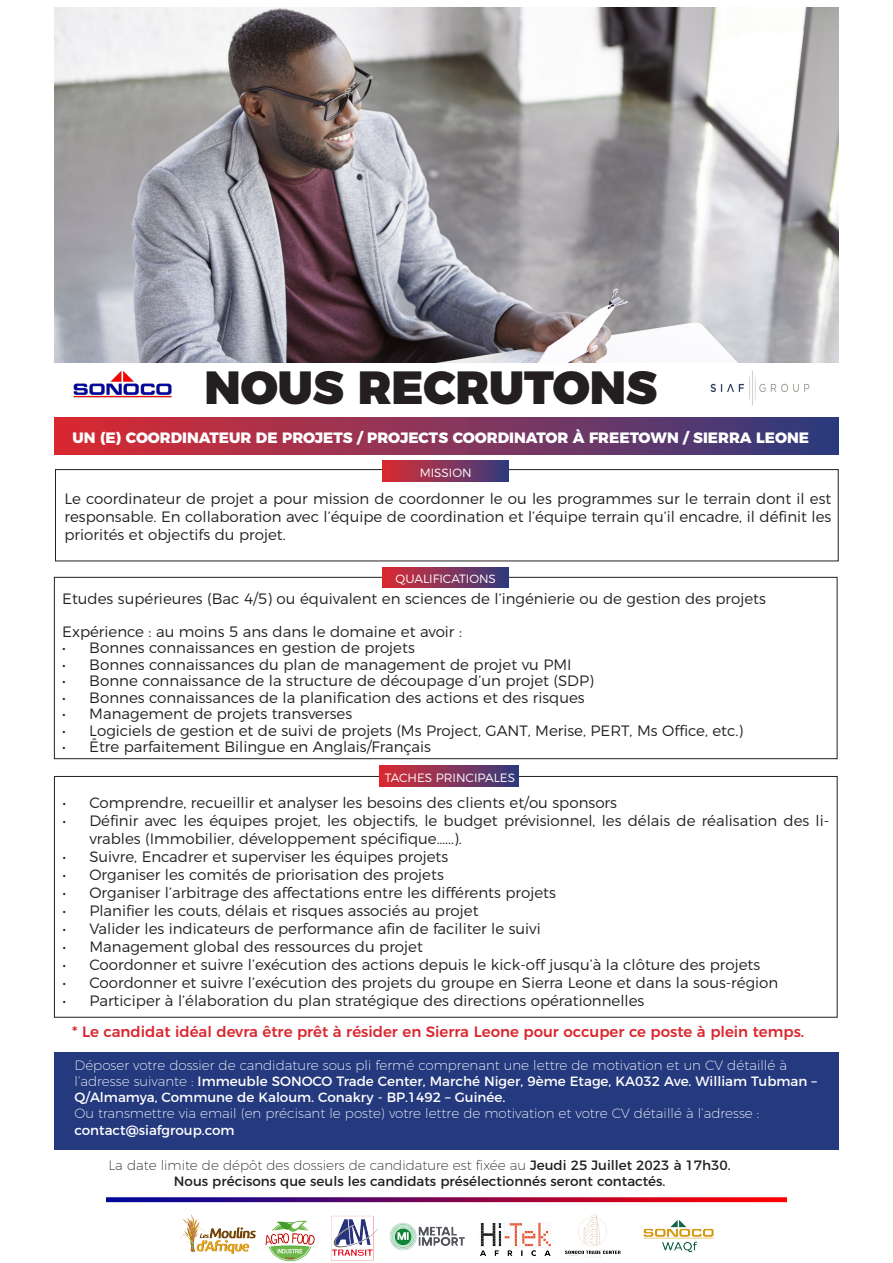
<style>
.page{position:relative;width:893px;height:1263px;background:#fff}
.page>*{position:absolute;margin:0;border:0;box-sizing:border-box;transform-origin:0 0}
.t1{font:900 46.5px "Montserrat";color:#231f20}
.t2{font:300 15px/18px "Montserrat";color:#231f20;text-align:justify}
.t3{font:500 15px "Montserrat";color:#da272f}
.t4{font:800 15px "Montserrat";color:#fff}
.t5{font:200 13.5px/16.2px "Montserrat";color:#fff}
.t6{font:200 13.5px "Montserrat";color:#231f20}
.t7{font:13.5px "Montserrat";color:#fff}
.t8{font:13.5px "Montserrat";color:#231f20}
.t9{font:300 12px "Montserrat";color:#fff}
.s1{font-weight:400}
</style>
<div class="page">
<img style="left:107px;top:1197px;width:679px;height:65px">
<img style="left:54px;top:7px;width:785px;height:355px">
<div style="left:55px;top:417px;width:783px;height:37px;background:linear-gradient(to right,#dc2c33,#313c80)"></div>
<div style="left:55px;top:469px;width:784px;height:92px;border:1px solid #231f20"></div>
<div style="left:54px;top:577px;width:783px;height:182px;border:1px solid #231f20"></div>
<div style="left:54px;top:776px;width:783px;height:241px;border:1px solid #231f20"></div>
<div style="left:382px;top:461px;width:127px;height:20px;background:linear-gradient(to right,#dc2b33,#333c7f)"></div>
<div style="left:382px;top:567px;width:127px;height:20px;background:linear-gradient(to right,#dc2b33,#333c7f)"></div>
<div style="left:379px;top:766px;width:140px;height:20px;background:linear-gradient(to right,#dd2c32,#333c7f)"></div>
<div style="left:54px;top:1052px;width:785px;height:98px;background:#25397e"></div>
<img style="left:710px;top:370px;width:100px;height:36px">
<img style="left:54px;top:359px;width:137px;height:39px">
<p class="t1" style="left:204px;top:348px;width:454px">NOUS RECRUTONS</p>
<p class="t4" style="left:73px;top:426px;width:738px">UN (E) COORDINATEUR DE PROJETS / PROJECTS COORDINATOR À FREETOWN / SIERRA LEONE</p>
<p class="t9" style="left:420px;top:463px;width:54px">MISSION</p>
<p class="t2" style="left:64px;top:488px;width:768px">Le coordinateur de projet a pour mission de coordonner le ou les programmes sur le terrain dont il est responsable. En collaboration avec l’équipe de coordination et l’équipe terrain qu’il encadre, il définit les priorités et objectifs du projet.</p>
<p class="t9" style="left:395px;top:569px;width:102px">QUALIFICATIONS</p>
<p class="t2" style="left:62px;top:588px;width:705px">Etudes supérieures (Bac 4/5) ou équivalent en sciences de l’ingénierie ou de gestion des projets</p>
<p class="t2" style="left:62px;top:621px;width:401px">Expérience : au moins 5 ans dans le domaine et avoir :</p>
<p class="t2" style="left:62px;top:638px;width:354px">• Bonnes connaissances en gestion de projets</p>
<p class="t2" style="left:62px;top:654px;width:511px">• Bonnes connaissances du plan de management de projet vu PMI</p>
<p class="t2" style="left:62px;top:671px;width:533px">• Bonne connaissance de la structure de découpage d’un projet (SDP)</p>
<p class="t2" style="left:62px;top:687px;width:524px">• Bonnes connaissances de la planification des actions et des risques</p>
<p class="t2" style="left:62px;top:704px;width:291px">• Management de projets transverses</p>
<p class="t2" style="left:62px;top:720px;width:682px">• Logiciels de gestion et de suivi de projets (Ms Project, GANT, Merise, PERT, Ms Office, etc.)</p>
<p class="t2" style="left:62px;top:737px;width:370px">• Être parfaitement Bilingue en Anglais/Français</p>
<p class="t2" style="left:62px;top:792px;width:556px">• Comprendre, recueillir et analyser les besoins des clients et/ou sponsors</p>
<p class="t2" style="left:89px;top:810px;width:741px;text-indent:-27px">• Définir avec les équipes projet, les objectifs, le budget prévisionnel, les délais de réalisation des li&shy;vrables (Immobilier, développement spécifique…...).</p>
<p class="t2" style="left:62px;top:846px;width:387px">• Suivre, Encadrer et superviser les équipes projets</p>
<p class="t2" style="left:62px;top:864px;width:383px">• Organiser les comités de priorisation des projets</p>
<p class="t2" style="left:62px;top:882px;width:495px">• Organiser l’arbitrage des affectations entre les différents projets</p>
<p class="t2" style="left:62px;top:900px;width:418px">• Planifier les couts, délais et risques associés au projet</p>
<p class="t2" style="left:62px;top:918px;width:480px">• Valider les indicateurs de performance afin de faciliter le suivi</p>
<p class="t2" style="left:62px;top:936px;width:362px">• Management global des ressources du projet</p>
<p class="t2" style="left:62px;top:954px;width:699px">• Coordonner et suivre l’exécution des actions depuis le kick-off jusqu’à la clôture des projets</p>
<p class="t2" style="left:62px;top:972px;width:717px">• Coordonner et suivre l’exécution des projets du groupe en Sierra Leone et dans la sous-région</p>
<p class="t2" style="left:62px;top:990px;width:583px">• Participer à l’élaboration du plan stratégique des directions opérationnelles</p>
<p class="t9" style="left:385px;top:768px;width:132px">TACHES PRINCIPALES</p>
<p class="t3" style="left:72px;top:1019px;width:733px">* Le candidat idéal devra être prêt à résider en Sierra Leone pour occuper ce poste à plein temps.</p>
<p class="t5" style="left:74px;top:1056px;width:744px">Déposer votre dossier de candidature sous pli fermé comprenant une lettre de motivation et un CV détaillé à l’adresse suivante : <span class="s1">Immeuble SONOCO Trade Center, Marché Niger, 9ème Etage, KA032 Ave. William Tubman –</span></p>
<p class="t7" style="left:74px;top:1087px;width:432px">Q/Almamya, Commune de Kaloum. Conakry - BP.1492 – Guinée.</p>
<p class="t5" style="left:74px;top:1104px;width:686px">Ou transmettre via email (en précisant le poste) votre lettre de motivation et votre CV détaillé à l’adresse :</p>
<p class="t7" style="left:74px;top:1119px;width:162px">contact@siafgroup.com</p>
<p class="t6" style="left:109px;top:1155px;width:624px">La date limite de dépôt des dossiers de candidature est fixée au <span class="s1">Jeudi 25 Juillet 2023 à 17h30.</span></p>
<p class="t8" style="left:174px;top:1170px;width:493px">Nous précisons que seuls les candidats présélectionnés seront contactés.</p>
</div>
